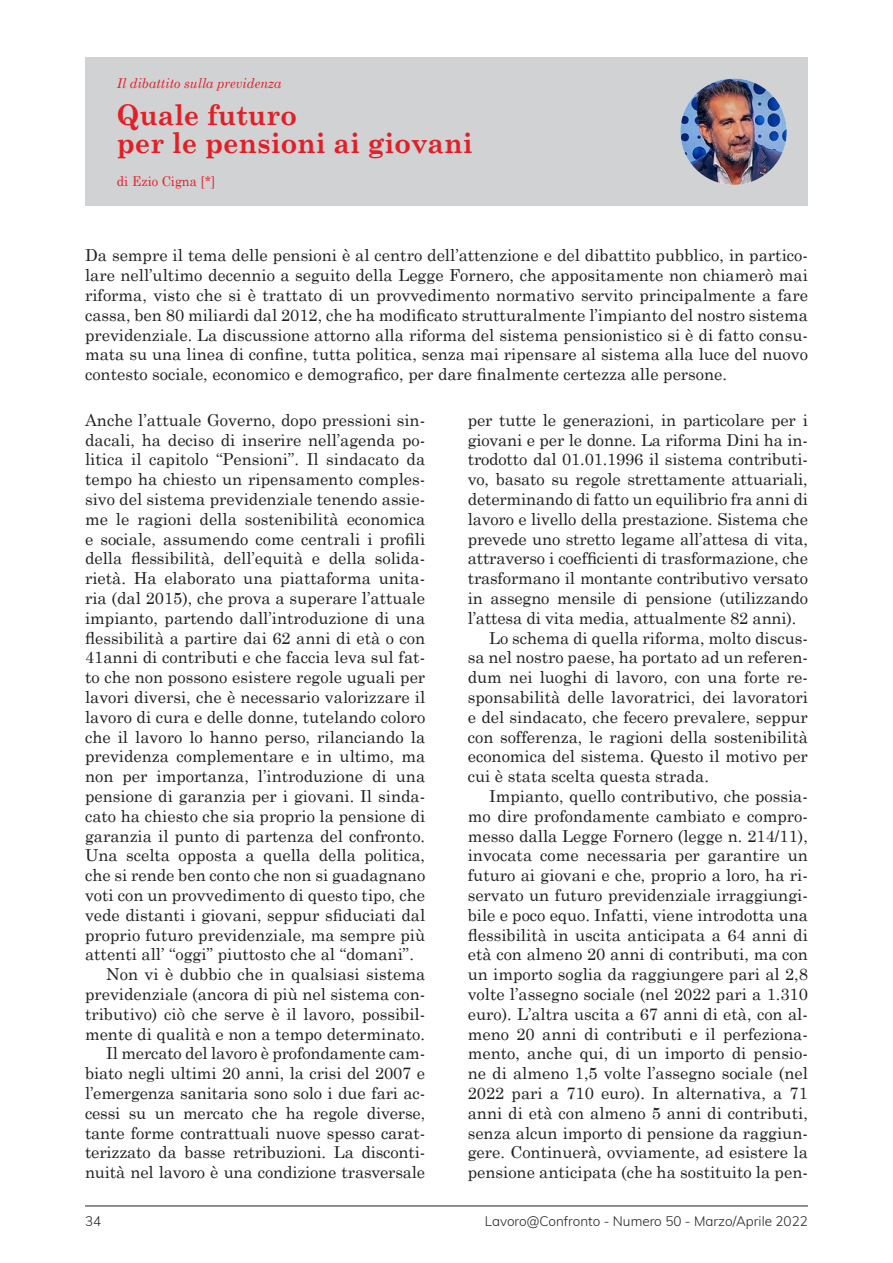
<style>
.page{position:relative;width:893px;height:1263px;background:#fff}
.page>*{position:absolute;margin:0;border:0;box-sizing:border-box;transform-origin:0 0}
.t1{font:700 28.5px/28.5px "Century Schoolbook";color:#e21f26;scale:.95 1}
.t2{font:16.5px/19.8px "Century Schoolbook";color:#231f20;text-align:justify}
.t3{font:300 13.5px "Muli";color:#231f20}
.t4{font:italic 13.5px "Century Schoolbook";color:#e21f26;scale:.95 1}
.t5{font:13.5px "Century Schoolbook";color:#e21f26;scale:.95 1}
</style>
<div class="page">
<hr style="left:85px;top:1205px;width:723px;height:1px;background:#231f20">
<div style="left:85px;top:57px;width:723px;height:149px;background:#d1d2d4"></div>
<img style="left:680px;top:79px;width:107px;height:106px;border-radius:52px">
<p class="t4" style="left:117px;top:75px;width:175px">Il dibattito sulla previdenza</p>
<h1 class="t1" style="left:117px;top:100px;width:376px">Quale futuro<br>per le pensioni ai giovani</h1>
<p class="t5" style="left:117px;top:172px;width:105px">di Ezio Cigna [*]</p>
<p class="t2" style="left:85px;top:245px;width:724px">Da sempre il tema delle pensioni è al centro dell’attenzione e del dibattito pubblico, in partico&shy;lare nell’ultimo decennio a seguito della Legge Fornero, che appositamente non chiamerò mai riforma, visto che si è trattato di un provvedimento normativo servito principalmente a fare cassa, ben 80 miliardi dal 2012, che ha modificato strutturalmente l’impianto del nostro sistema previdenziale. La discussione attorno alla riforma del sistema pensionistico si è di fatto consu&shy;mata su una linea di confine, tutta politica, senza mai ripensare al sistema alla luce del nuovo contesto sociale, economico e demografico, per dare finalmente certezza alle persone.</p>
<p class="t2" style="left:85px;top:409px;width:342px">Anche l’attuale Governo, dopo pressioni sin-</p>
<p class="t2" style="left:85px;top:429px;width:342px">dacali, ha deciso di inserire nell’agenda po-</p>
<p class="t2" style="left:85px;top:449px;width:342px">litica il capitolo “Pensioni”. Il sindacato da</p>
<p class="t2" style="left:85px;top:469px;width:342px">tempo ha chiesto un ripensamento comples-</p>
<p class="t2" style="left:85px;top:489px;width:342px">sivo del sistema previdenziale tenendo assie-</p>
<p class="t2" style="left:85px;top:508px;width:342px">me le ragioni della sostenibilità economica</p>
<p class="t2" style="left:85px;top:528px;width:342px">e sociale, assumendo come centrali i profili</p>
<p class="t2" style="left:85px;top:548px;width:342px">della flessibilità, dell’equità e della solida-</p>
<p class="t2" style="left:85px;top:568px;width:342px">rietà. Ha elaborato una piattaforma unita-</p>
<p class="t2" style="left:85px;top:588px;width:342px">ria (dal 2015), che prova a superare l’attuale</p>
<p class="t2" style="left:85px;top:607px;width:342px">impianto, partendo dall’introduzione di una</p>
<p class="t2" style="left:85px;top:627px;width:342px">flessibilità a partire dai 62 anni di età o con</p>
<p class="t2" style="left:85px;top:647px;width:342px">41anni di contributi e che faccia leva sul fat-</p>
<p class="t2" style="left:85px;top:667px;width:342px">to che non possono esistere regole uguali per</p>
<p class="t2" style="left:85px;top:687px;width:342px">lavori diversi, che è necessario valorizzare il</p>
<p class="t2" style="left:85px;top:706px;width:342px">lavoro di cura e delle donne, tutelando coloro</p>
<p class="t2" style="left:85px;top:726px;width:342px">che il lavoro lo hanno perso, rilanciando la</p>
<p class="t2" style="left:85px;top:746px;width:342px">previdenza complementare e in ultimo, ma</p>
<p class="t2" style="left:85px;top:766px;width:342px">non per importanza, l’introduzione di una</p>
<p class="t2" style="left:85px;top:786px;width:342px">pensione di garanzia per i giovani. Il sinda-</p>
<p class="t2" style="left:85px;top:805px;width:342px">cato ha chiesto che sia proprio la pensione di</p>
<p class="t2" style="left:85px;top:825px;width:342px">garanzia il punto di partenza del confronto.</p>
<p class="t2" style="left:85px;top:845px;width:342px">Una scelta opposta a quella della politica,</p>
<p class="t2" style="left:85px;top:865px;width:342px">che si rende ben conto che non si guadagnano</p>
<p class="t2" style="left:85px;top:885px;width:342px">voti con un provvedimento di questo tipo, che</p>
<p class="t2" style="left:85px;top:904px;width:342px">vede distanti i giovani, seppur sfiduciati dal</p>
<p class="t2" style="left:85px;top:924px;width:342px">proprio futuro previdenziale, ma sempre più</p>
<p class="t2" style="left:85px;top:944px;width:330px">attenti all’ “oggi” piuttosto che al “domani”.</p>
<p class="t2" style="left:106px;top:964px;width:320px">Non vi è dubbio che in qualsiasi sistema</p>
<p class="t2" style="left:85px;top:984px;width:342px">previdenziale (ancora di più nel sistema con-</p>
<p class="t2" style="left:85px;top:1003px;width:342px">tributivo) ciò che serve è il lavoro, possibil-</p>
<p class="t2" style="left:85px;top:1023px;width:341px">mente di qualità e non a tempo determinato.</p>
<p class="t2" style="left:106px;top:1043px;width:320px">Il mercato del lavoro è profondamente cam-</p>
<p class="t2" style="left:85px;top:1063px;width:342px">biato negli ultimi 20 anni, la crisi del 2007 e</p>
<p class="t2" style="left:85px;top:1083px;width:342px">l’emergenza sanitaria sono solo i due fari ac-</p>
<p class="t2" style="left:85px;top:1102px;width:342px">cessi su un mercato che ha regole diverse,</p>
<p class="t2" style="left:85px;top:1122px;width:342px">tante forme contrattuali nuove spesso carat-</p>
<p class="t2" style="left:85px;top:1142px;width:342px">terizzato da basse retribuzioni. La disconti-</p>
<p class="t2" style="left:85px;top:1162px;width:342px">nuità nel lavoro è una condizione trasversale</p>
<p class="t2" style="left:468px;top:409px;width:342px">per tutte le generazioni, in particolare per i</p>
<p class="t2" style="left:468px;top:429px;width:342px">giovani e per le donne. La riforma Dini ha in-</p>
<p class="t2" style="left:468px;top:449px;width:342px">trodotto dal 01.01.1996 il sistema contributi-</p>
<p class="t2" style="left:468px;top:469px;width:342px">vo, basato su regole strettamente attuariali,</p>
<p class="t2" style="left:468px;top:489px;width:342px">determinando di fatto un equilibrio fra anni di</p>
<p class="t2" style="left:468px;top:508px;width:342px">lavoro e livello della prestazione. Sistema che</p>
<p class="t2" style="left:468px;top:528px;width:342px">prevede uno stretto legame all’attesa di vita,</p>
<p class="t2" style="left:468px;top:548px;width:342px">attraverso i coefficienti di trasformazione, che</p>
<p class="t2" style="left:468px;top:568px;width:342px">trasformano il montante contributivo versato</p>
<p class="t2" style="left:468px;top:588px;width:342px">in assegno mensile di pensione (utilizzando</p>
<p class="t2" style="left:468px;top:607px;width:330px">l’attesa di vita media, attualmente 82 anni).</p>
<p class="t2" style="left:489px;top:627px;width:320px">Lo schema di quella riforma, molto discus-</p>
<p class="t2" style="left:468px;top:647px;width:342px">sa nel nostro paese, ha portato ad un referen-</p>
<p class="t2" style="left:468px;top:667px;width:342px">dum nei luoghi di lavoro, con una forte re-</p>
<p class="t2" style="left:468px;top:687px;width:342px">sponsabilità delle lavoratrici, dei lavoratori</p>
<p class="t2" style="left:468px;top:706px;width:342px">e del sindacato, che fecero prevalere, seppur</p>
<p class="t2" style="left:468px;top:726px;width:342px">con sofferenza, le ragioni della sostenibilità</p>
<p class="t2" style="left:468px;top:746px;width:342px">economica del sistema. Questo il motivo per</p>
<p class="t2" style="left:468px;top:766px;width:243px">cui è stata scelta questa strada.</p>
<p class="t2" style="left:489px;top:786px;width:320px">Impianto, quello contributivo, che possia-</p>
<p class="t2" style="left:468px;top:805px;width:342px">mo dire profondamente cambiato e compro-</p>
<p class="t2" style="left:468px;top:825px;width:342px">messo dalla Legge Fornero (legge n. 214/11),</p>
<p class="t2" style="left:468px;top:845px;width:342px">invocata come necessaria per garantire un</p>
<p class="t2" style="left:468px;top:865px;width:342px">futuro ai giovani e che, proprio a loro, ha ri-</p>
<p class="t2" style="left:468px;top:885px;width:342px">servato un futuro previdenziale irraggiungi-</p>
<p class="t2" style="left:468px;top:904px;width:342px">bile e poco equo. Infatti, viene introdotta una</p>
<p class="t2" style="left:468px;top:924px;width:342px">flessibilità in uscita anticipata a 64 anni di</p>
<p class="t2" style="left:468px;top:944px;width:342px">età con almeno 20 anni di contributi, ma con</p>
<p class="t2" style="left:468px;top:964px;width:342px">un importo soglia da raggiungere pari al 2,8</p>
<p class="t2" style="left:468px;top:984px;width:342px">volte l’assegno sociale (nel 2022 pari a 1.310</p>
<p class="t2" style="left:468px;top:1003px;width:342px">euro). L’altra uscita a 67 anni di età, con al-</p>
<p class="t2" style="left:468px;top:1023px;width:342px">meno 20 anni di contributi e il perfeziona-</p>
<p class="t2" style="left:468px;top:1043px;width:342px">mento, anche qui, di un importo di pensio-</p>
<p class="t2" style="left:468px;top:1063px;width:342px">ne di almeno 1,5 volte l’assegno sociale (nel</p>
<p class="t2" style="left:468px;top:1083px;width:342px">2022 pari a 710 euro). In alternativa, a 71</p>
<p class="t2" style="left:468px;top:1102px;width:342px">anni di età con almeno 5 anni di contributi,</p>
<p class="t2" style="left:468px;top:1122px;width:342px">senza alcun importo di pensione da raggiun-</p>
<p class="t2" style="left:468px;top:1142px;width:342px">gere. Continuerà, ovviamente, ad esistere la</p>
<p class="t2" style="left:468px;top:1162px;width:342px">pensione anticipata (che ha sostituito la pen-</p>
<p class="t3" style="left:85px;top:1213px;width:18px">34</p>
<p class="t3" style="left:485px;top:1213px;width:325px">Lavoro@Confronto - Numero 50 - Marzo/Aprile 2022</p>
</div>
